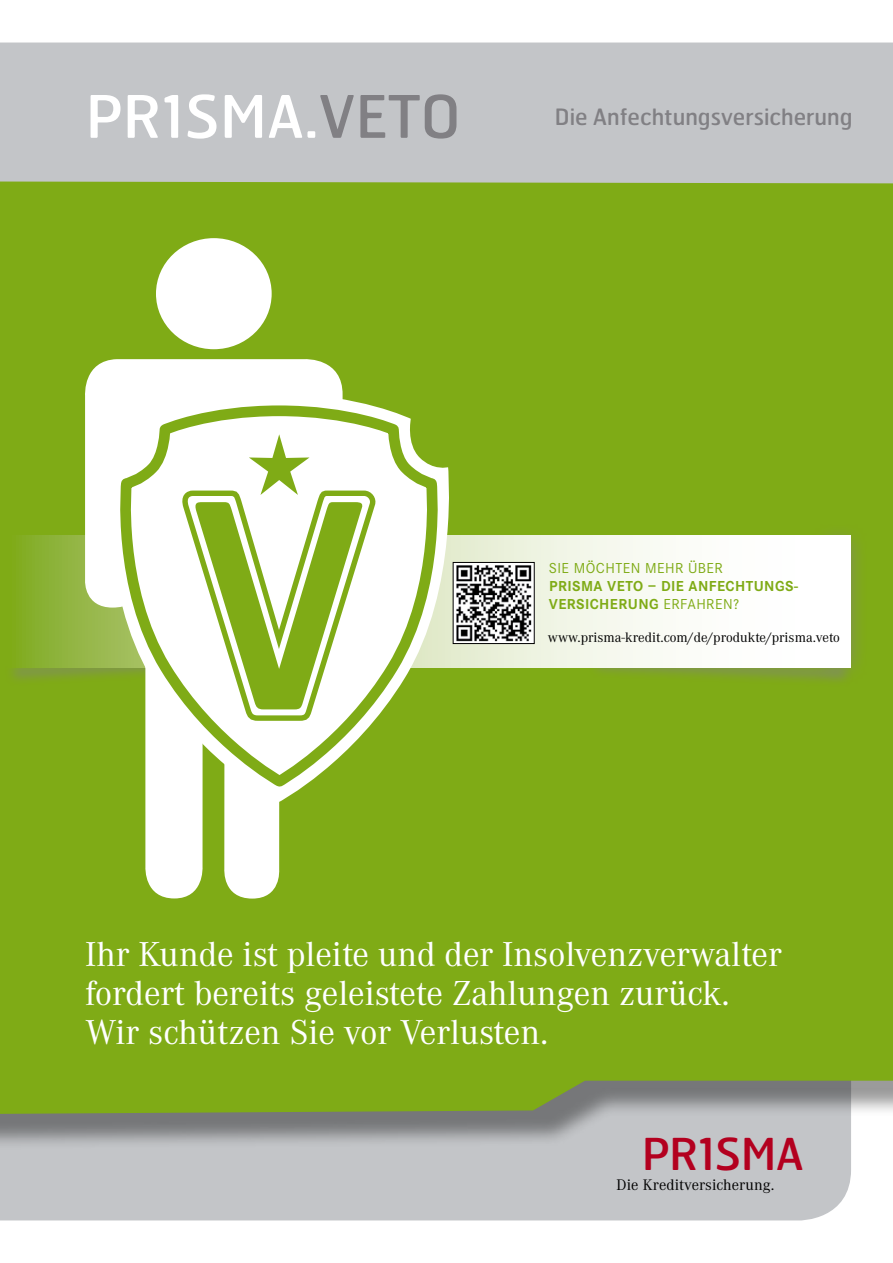
<style>
.page{position:relative;width:893px;height:1263px;background:#fff}
.page>*{position:absolute;margin:0;border:0;box-sizing:border-box;transform-origin:0 0}
.t1{font:58.5px "Hermes";color:#fff}
.t2{font:43.95px "Hermes";letter-spacing:-.01em;color:#b3001f}
.t3{font:36px/39px "Corporate A";color:#fff}
.t4{font:22.5px "Hermes";color:#818084}
.t5{font:15.9px "Corporate A";letter-spacing:.005em;color:#000}
.t6{font:700 15px/18px "Corporate S";letter-spacing:.03em;color:#7fab16}
.t7{font:15px "Corporate S";letter-spacing:.03em;color:#7fab16}
.t8{font:14.25px "Corporate A";color:#000}
.s1{color:#818084}
.s2{font-weight:400}
</style>
<div class="page">
<div style="left:0;top:43px;width:893px;height:1177px;background:#c3c5c8"></div>
<div style="left:0;top:188px;width:893px;height:962px;background:#000;opacity:.4"></div>
<div style="left:0;top:182px;width:893px;height:932px;background:#7fab16"></div>
<div style="left:810px;top:523px;width:58px;height:161px;background:#818084;opacity:.75"></div>
<div style="left:587px;top:649px;width:266px;height:38px;background:#818084;opacity:.55"></div>
<div style="left:5px;top:649px;width:202px;height:37px;background:#818084;opacity:.55"></div>
<svg style="left:4px;top:647px;width:5px;height:19px"></svg>
<svg style="left:9px;top:536px;width:841px;height:132px"></svg>
<svg style="left:83px;top:358px;width:260px;height:540px"></svg>
<div style="left:156px;top:238px;width:116px;height:111px;background:#fff;border-radius:50%"></div>
<svg style="left:98px;top:394px;width:361px;height:408px"></svg>
<svg style="left:116px;top:400px;width:326px;height:392px"></svg>
<svg style="left:249px;top:434px;width:60px;height:54px"></svg>
<svg style="left:182px;top:488px;width:197px;height:235px"></svg>
<img style="left:455px;top:564px;width:77px;height:78px">
<div style="left:453px;top:562px;width:81px;height:82px;border:1px solid #000"></div>
<h1 class="t1" style="left:86px;top:79px;width:376px">PR1SMA.<span class="s1">VETO</span></h1>
<p class="t4" style="left:555px;top:103px;width:299px">Die Anfechtungsversicherung</p>
<p class="t7" style="left:549px;top:559px;width:176px">SIE MÖCHTEN MEHR ÜBER</p>
<p class="t6" style="left:549px;top:577px;width:251px">PRISMA VETO – DIE ANFECHTUNGS-<br>VERSICHERUNG <span class="s2">ERFAHREN?</span></p>
<p class="t8" style="left:548px;top:629px;width:293px">www.prisma-kredit.com/de/produkte/prisma.veto</p>
<p class="t3" style="left:85px;top:935px;width:698px">Ihr Kunde ist pleite und der Insolvenzverwalter fordert bereits geleistete Zahlungen zurück.<br>Wir schützen Sie vor Verlusten.</p>
<p class="t2" style="left:642px;top:1125px;width:163px">PR1SMA</p>
<p class="t5" style="left:617px;top:1176px;width:159px">Die Kreditversicherung.</p>
</div>
